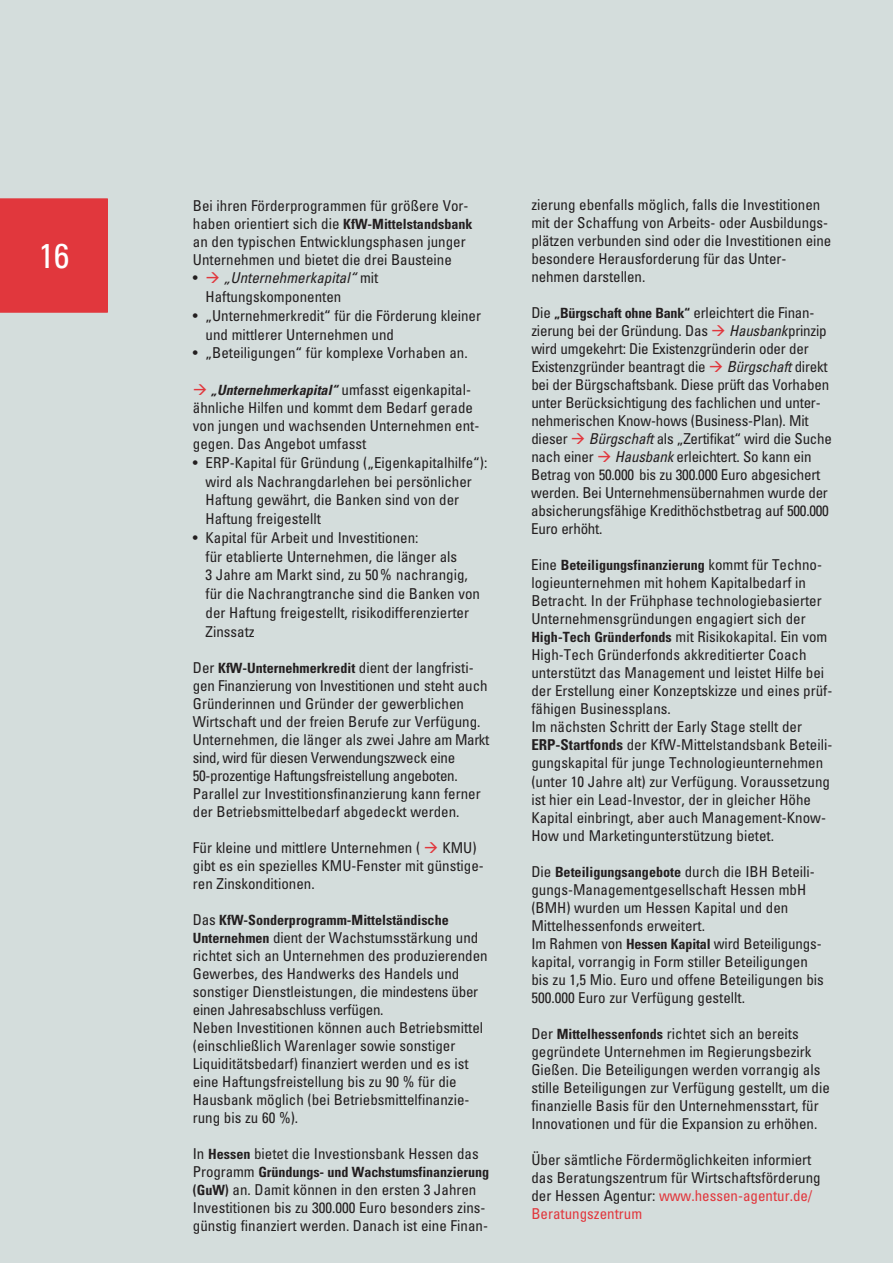
<style>
.page{position:relative;width:893px;height:1263px;background:#d4dddc}
.page>*{position:absolute;margin:0;border:0;box-sizing:border-box;transform-origin:0 0}
.t1{font:condensed 34.5px "Univers LT";color:#fff}
.t2{font:condensed 15px/18px "Univers LT";color:#231f20}
.t3{font:700 condensed 14.1px "Univers LT";color:#231f20}
.t4{font:italic 700 condensed 14.1px "Univers LT";color:#231f20}
.s1{font-weight:700;font-size:14.1px}
.s2{color:#e1373d}
.s3{font-style:italic}
.s4{font-weight:400;font-style:normal;font-size:15px}
.s5{font-weight:400;font-size:15px}
.s6{font-weight:700}
</style>
<div class="page">
<div style="left:0;top:198px;width:108px;height:115px;background:#e1373d"></div>
<h1 class="t1" style="left:39px;top:233px;width:32px">16</h1>
<p class="t2" style="left:193px;top:196px;width:281px">Bei ihren Förderprogrammen für größere Vor&shy;haben orientiert sich die <span class="s1">KfW-Mittelstandsbank </span>an den typischen Entwicklungsphasen junger Unternehmen und bietet die drei Bausteine</p>
<p class="t2" style="left:206px;top:268px;width:174px;line-height:18.8px;text-indent:-13px">• <span class="s2">→</span> <span class="s3">„Unternehmerkapital“</span> mit<br>Haftungskomponenten</p>
<p class="t2" style="left:206px;top:306px;width:277px;line-height:18.8px;text-indent:-13px">• „Unternehmerkredit“ für die Förderung kleiner und mittlerer Unternehmen und</p>
<p class="t2" style="left:193px;top:344px;width:276px">• „Beteiligungen“ für komplexe Vorhaben an.</p>
<p class="t4" style="left:193px;top:381px;width:280px"><span class="s2">→</span> „Unternehmerkapital“ <span class="s4">umfasst eigenkapital-</span></p>
<p class="t2" style="left:193px;top:399px;width:288px">ähnliche Hilfen und kommt dem Bedarf gerade von jungen und wachsenden Unternehmen ent&shy;gegen. Das Angebot umfasst</p>
<p class="t2" style="left:206px;top:453px;width:283px;line-height:18.8px;text-indent:-13px">• ERP-Kapital für Gründung („Eigenkapitalhilfe“): wird als Nachrangdarlehen bei persönlicher Haftung gewährt, die Banken sind von der Haftung freigestellt</p>
<p class="t2" style="left:206px;top:528px;width:276px;line-height:18.8px;text-indent:-13px">• Kapital für Arbeit und Investitionen:<br>für etablierte Unternehmen, die länger als<br>3 Jahre am Markt sind, zu 50% nachrangig, für die Nachrangtranche sind die Banken von der Haftung freigestellt, risikodifferenzierter Zinssatz</p>
<p class="t2" style="left:193px;top:658px;width:298px">Der <span class="s1">KfW-Unternehmerkredit</span> dient der langfristi&shy;gen Finanzierung von Investitionen und steht auch Gründerinnen und Gründer der gewerblichen Wirtschaft und der freien Berufe zur Verfügung.<br>Unternehmen, die länger als zwei Jahre am Markt sind, wird für diesen Verwendungszweck eine 50-prozentige Haftungsfreistellung angeboten.<br>Parallel zur Investitionsfinanzierung kann ferner der Betriebsmittelbedarf abgedeckt werden.</p>
<p class="t2" style="left:193px;top:838px;width:293px">Für kleine und mittlere Unternehmen ( <span class="s2">→</span> KMU) gibt es ein spezielles KMU-Fenster mit günstige&shy;ren Zinskonditionen.</p>
<p class="t3" style="left:193px;top:911px;width:257px"><span class="s5">Das</span> KfW-Sonderprogramm-Mittelständische</p>
<p class="t2" style="left:193px;top:928px;width:296px"><span class="s1">Unternehmen</span> dient der Wachstumsstärkung und richtet sich an Unternehmen des produzierenden Gewerbes, des Handwerks des Handels und sonstiger Dienstleistungen, die mindestens über einen Jahresabschluss verfügen.<br>Neben Investitionen können auch Betriebsmittel (einschließlich Warenlager sowie sonstiger Liquiditätsbedarf) finanziert werden und es ist eine Haftungsfreistellung bis zu 90 % für die Hausbank möglich (bei Betriebsmittelfinanzie&shy;rung bis zu 60 %).</p>
<p class="t2" style="left:193px;top:1144px;width:287px">In <span class="s1">Hessen</span> bietet die Investionsbank Hessen das</p>
<p class="t3" style="left:193px;top:1163px;width:298px"><span class="s5">Programm</span> Gründungs- und Wachstumsfinanzierung</p>
<p class="t2" style="left:193px;top:1180px;width:295px"><span class="s1">(GuW)</span> an. Damit können in den ersten 3 Jahren<br>Investitionen bis zu 300.000 Euro besonders zins-- günstig finanziert werden. Danach ist eine Finan-</p>
<p class="t2" style="left:531px;top:196px;width:301px">zierung ebenfalls möglich, falls die Investitionen mit der Schaffung von Arbeits- oder Ausbildungs&shy;plätzen verbunden sind oder die Investitionen eine besondere Herausforderung für das Unter&shy;nehmen darstellen.</p>
<p class="t2" style="left:531px;top:304px;width:302px">Die <span class="s1">„Bürgschaft ohne Bank“</span> erleichtert die Finan&shy;zierung bei der Gründung. Das <span class="s2">→</span> <span class="s3">Hausbank</span>prinzip wird umgekehrt: Die Existenzgründerin oder der Existenzgründer beantragt die <span class="s2">→</span> <span class="s3">Bürgschaft</span> direkt bei der Bürgschaftsbank. Diese prüft das Vorhaben unter Berücksichtigung des fachlichen und unter&shy;nehmerischen Know-hows (Business-Plan). Mit dieser <span class="s2">→</span> <span class="s3">Bürgschaft</span> als „Zertifikat“ wird die Suche nach einer <span class="s2">→</span> <span class="s3">Hausbank</span> erleichtert. So kann ein Betrag von 50.000 bis zu 300.000 Euro abgesichert werden. Bei Unternehmensübernahmen wurde der absicherungsfähige Kredithöchstbetrag auf 500.000<br>Euro erhöht.</p>
<p class="t3" style="left:531px;top:557px;width:290px"><span class="s5">Eine</span> Beteiligungsfinanzierung <span class="s5">kommt für Techno-</span></p>
<p class="t2" style="left:531px;top:574px;width:303px">logieunternehmen mit hohem Kapitalbedarf in Betracht. In der Frühphase technologiebasierter Unternehmensgründungen engagiert sich der <span class="s1">High-Tech Gründerfonds</span> mit Risikokapital. Ein vom High-Tech Gründerfonds akkreditierter Coach unterstützt das Management und leistet Hilfe bei der Erstellung einer Konzeptskizze und eines prüf&shy;fähigen Businessplans.<br>Im nächsten Schritt der Early Stage stellt der <span class="s6">ERP-Startfonds</span> der KfW-Mittelstandsbank Beteili&shy;gungskapital für junge Technologieunternehmen (unter 10 Jahre alt) zur Verfügung. Voraussetzung ist hier ein Lead-Investor, der in gleicher Höhe Kapital einbringt, aber auch Management-Know-How und Marketingunterstützung bietet.</p>
<p class="t2" style="left:531px;top:862px;width:294px">Die <span class="s1">Beteiligungsangebote</span> durch die IBH Beteili&shy;gungs-Managementgesellschaft Hessen mbH (BMH) wurden um Hessen Kapital und den Mittelhessenfonds erweitert.<br>Im Rahmen von <span class="s1">Hessen Kapital</span> wird Beteiligungs&shy;kapital, vorrangig in Form stiller Beteiligungen bis zu 1,5 Mio. Euro und offene Beteiligungen bis 500.000 Euro zur Verfügung gestellt.</p>
<p class="t2" style="left:531px;top:1024px;width:300px">Der <span class="s1">Mittelhessenfonds</span> richtet sich an bereits gegründete Unternehmen im Regierungsbezirk Gießen. Die Beteiligungen werden vorrangig als stille Beteiligungen zur Verfügung gestellt, um die finanzielle Basis für den Unternehmensstart, für Innovationen und für die Expansion zu erhöhen.</p>
<p class="t2" style="left:531px;top:1150px;width:291px">Über sämtliche Fördermöglichkeiten informiert das Beratungszentrum für Wirtschaftsförderung der Hessen Agentur: <span class="s2">www.hessen-agentur.de/ Beratungszentrum</span></p>
</div>
